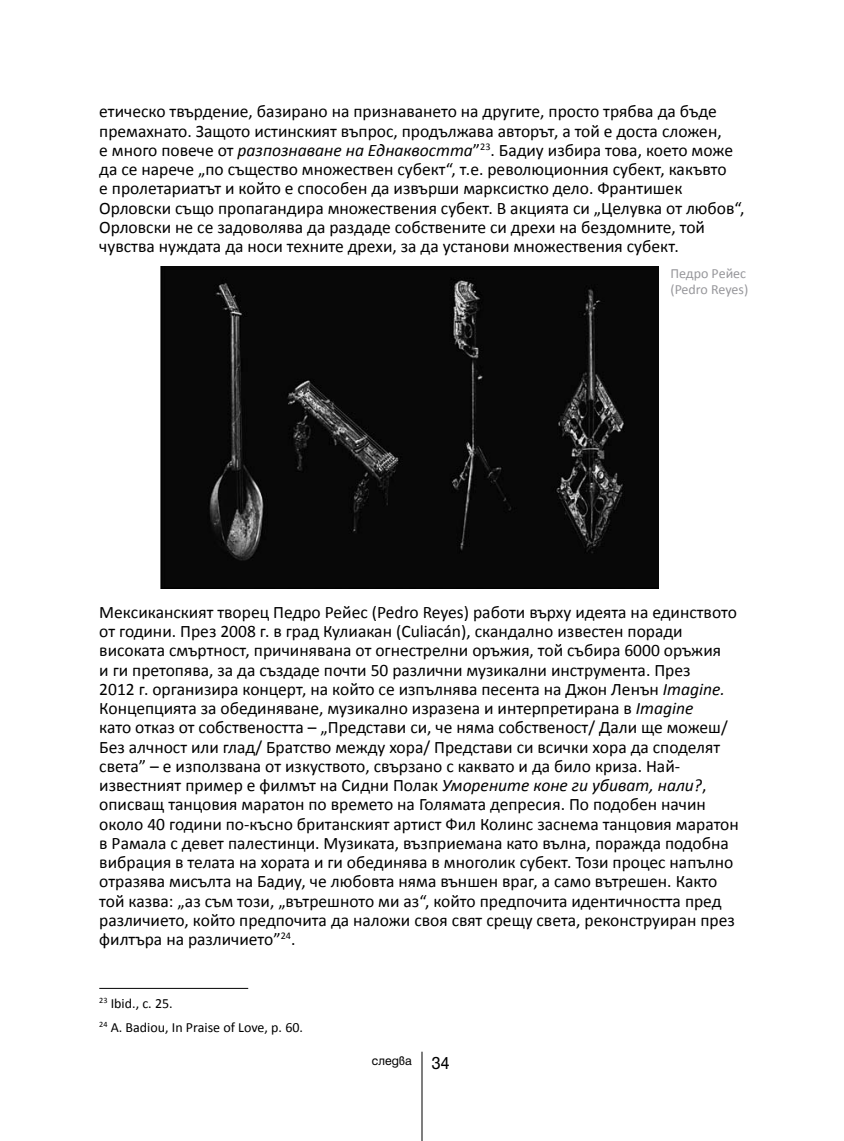
<style>
.page{position:relative;width:844px;height:1141px;background:#fff}
.page>*{position:absolute;margin:0;border:0;box-sizing:border-box;transform-origin:0 0}
.t1{font:17.5px/19.2px "Calibri";color:#000}
.t2{font:14px/24.2px "Calibri";color:#000}
.t3{font:14px/15.8px "Calibri";color:#97979b}
.t4{font:12.25px "Hebar B Normal";color:#000}
.s1{font-style:italic}
.s2{font-size:17.5px}
</style>
<div class="page">
<hr style="left:421px;top:1052px;width:1px;height:89px;background:#000">
<hr style="left:99px;top:988px;width:149px;height:1px;background:#000">
<img style="left:160px;top:267px;width:498px;height:321px">
<p class="t1" style="left:99px;top:102px;width:646px">етическо твърдение, базирано на признаването на другите, просто трябва да бъде премахнато. Защото истинският въпрос, продължава авторът, а той е доста сложен,<br>е много повече от <span class="s1">разпознаване на Еднаквостта</span>”<sup>23</sup>. Бадиу избира това, което може да се нарече „по същество множествен субект“, т.е. революционния субект, какъвто<br>е пролетариатът и който е способен да извърши марксистко дело. Франтишек Орловски също пропагандира множествения субект. В акцията си „Целувка от любов“, Орловски не се задоволява да раздаде собствените си дрехи на бездомните, той чувства нуждата да носи техните дрехи, за да установи множествения субект.</p>
<p class="t3" style="left:670px;top:266px;width:79px">Педро Рейес (Pedro Reyes)</p>
<p class="t1" style="left:99px;top:602px;width:641px">Мексиканският творец Педро Рейес (Pedro Reyes) работи върху идеята на единството от години. През 2008 г. в град Кулиакан (Culiacán), скандално известен поради високата смъртност, причинявана от огнестрелни оръжия, той събира 6000 оръжия<br>и ги претопява, за да създаде почти 50 различни музикални инструмента. През<br>2012 г. организира концерт, на който се изпълнява песента на Джон Ленън <span class="s1">Imagine.<br></span>Концепцията за обединяване, музикално изразена и интерпретирана в <span class="s1">Imagine<br></span>като отказ от собствеността – „Представи си, че няма собственост/ Дали ще можеш/ Без алчност или глад/ Братство между хора/ Представи си всички хора да споделят света” – е използвана от изкуството, свързано с каквато и да било криза. Най&shy;известният пример е филмът на Сидни Полак <span class="s1">Уморените коне ги убиват, нали?</span>, описващ танцовия маратон по времето на Голямата депресия. По подобен начин около 40 години по-късно британският артист Фил Колинс заснема танцовия маратон в Рамала с девет палестинци. Музиката, възприемана като вълна, поражда подобна вибрация в телата на хората и ги обединява в многолик субект. Този процес напълно отразява мисълта на Бадиу, че любовта няма външен враг, а само вътрешен. Както той казва: „аз съм този, „вътрешното ми аз“, който предпочита идентичността пред различието, който предпочита да наложи своя свят срещу света, реконструиран през филтъра на различието”<sup>24</sup>.</p>
<p class="t2" style="left:99px;top:991px;width:205px"><sup>23</sup> Ibid., с. 25.<br><sup>24</sup> A. Badiou, In Praise of Love, p. 60.</p>
<p class="t4" style="left:371px;top:1055px;width:78px">следва <span class="s2">34</span></p>
</div>
